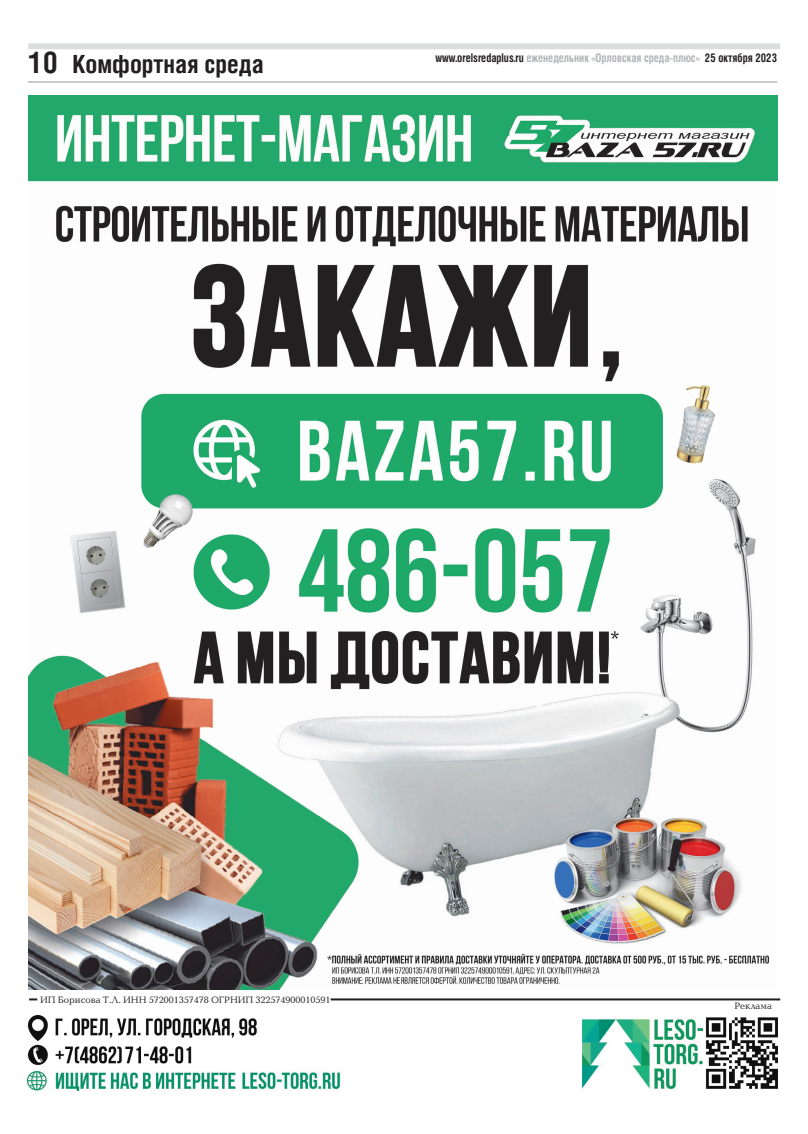
<style>
.page{position:relative;width:808px;height:1134px;background:#fff}
.page>*{position:absolute;margin:0;border:0;box-sizing:border-box;transform-origin:0 0}
.t1{font:25px "Helios Cond Bold 9";color:#231f20}
.t2{font:12px "Helios Cond Bold 9";color:#231f20;scale:.9 1}
.t3{font:9.5px "Baltica C9";color:#231f20}
.s1{font-size:30px}
.s2{color:#b2b3b7}
</style>
<div class="page">
<hr style="left:28px;top:81px;width:749px;height:1px;background:#939598">
<div style="left:28px;top:43px;width:752px;height:6px;background:#dcdddf"></div>
<hr style="left:29px;top:998px;width:751px;height:2px;background:#231f20">
<img style="left:27px;top:1019px;width:676px;height:72px">
<img style="left:29px;top:1015px;width:260px;height:55px">
<img style="left:705px;top:1017px;width:73px;height:72px">
<div style="left:37px;top:995px;width:294px;height:10px;background:#fff"></div>
<img style="left:29px;top:95px;width:748px;height:895px">
<h1 class="t1" style="left:29px;top:49px;width:237px"><span class="s1">10</span> Комфортная среда</h1>
<p class="t2" style="left:435px;top:50px;width:381px">www.orelsredaplus.ru <span class="s2">еженедельник «Орловская среда-плюс»</span> 25 октября 2023</p>
<p class="t3" style="left:40px;top:995px;width:292px">ИП Борисова Т.Л. ИНН 572001357478 ОГРНИП 322574900010591</p>
<p class="t3" style="left:734px;top:1001px;width:39px">Реклама</p>
</div>
